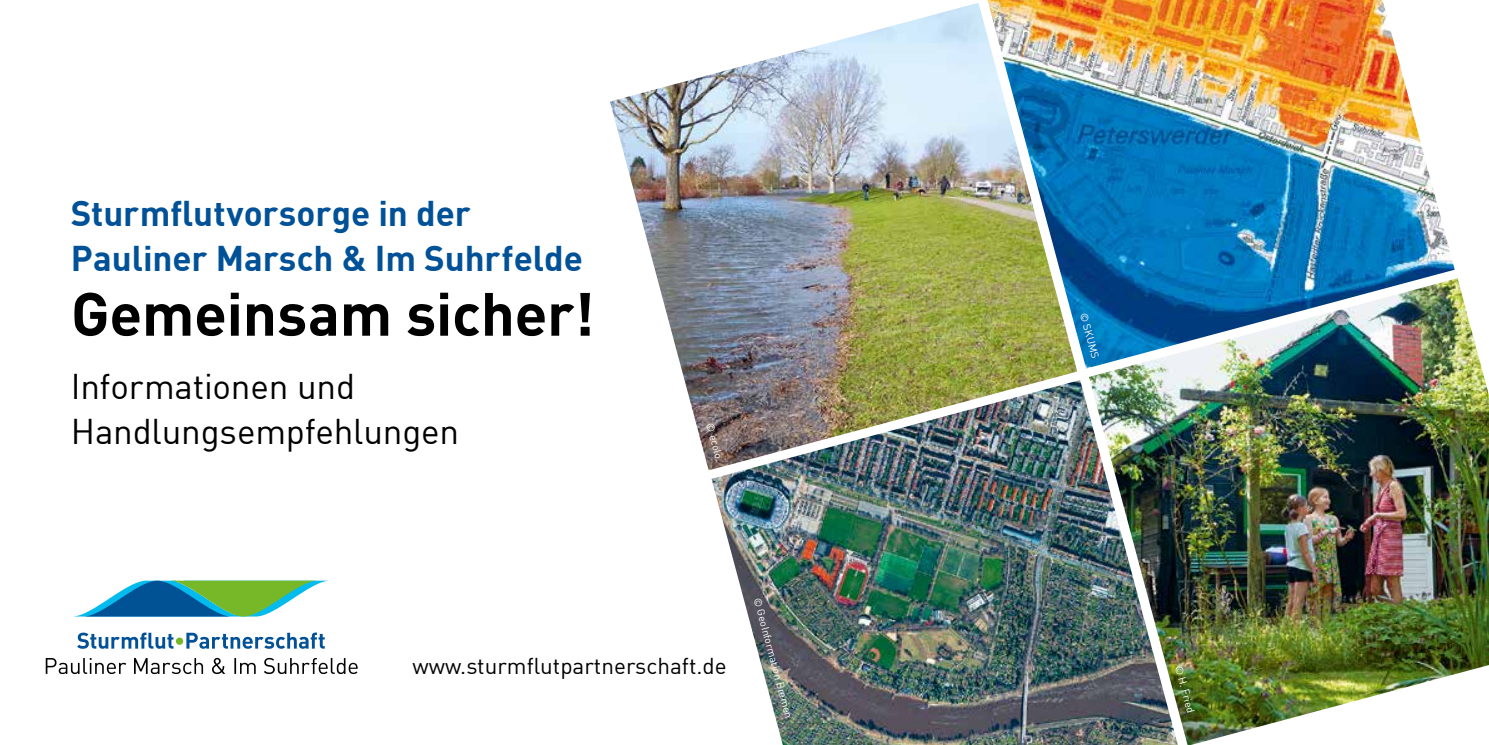
<style>
.page{position:relative;width:1489px;height:745px;background:#fff}
.page>*{position:absolute;margin:0;border:0;box-sizing:border-box;transform-origin:0 0}
.t1{font:700 60px "DIN";letter-spacing:-.005em;color:#000}
.t2{font:700 35px/45px "DIN";color:#005197}
.t3{font:35px/45px "DIN";letter-spacing:-.005em;color:#000}
.t4{font:22.5px "DIN";color:#000}
.t5{font:10.5px "DIN";color:#fff}
</style>
<div class="page">
<img style="left:987px;top:0;width:467px;height:368px">
<img style="left:1088px;top:278px;width:400px;height:466px">
<img style="left:610px;top:3px;width:467px;height:467px">
<img style="left:711px;top:380px;width:466px;height:364px">
<svg style="left:77px;top:580px;width:252px;height:36px"></svg>
<svg style="left:46px;top:657px;width:311px;height:16px"></svg>
<svg style="left:77px;top:632px;width:248px;height:16px"></svg>
<p class="t2" style="left:71px;top:189px;width:513px">Sturmflutvorsorge in der<br>Pauliner Marsch &amp; Im Suhrfelde</p>
<h1 class="t1" style="left:71px;top:274px;width:525px">Gemeinsam sicher!</h1>
<p class="t3" style="left:71px;top:362px;width:390px">Informationen und<br>Handlungsempfehlungen</p>
<p class="t5" style="left:716px;top:421px;width:38px;rotate:75deg">© ecolo</p>
<p class="t4" style="left:412px;top:651px;width:316px">www.sturmflutpartnerschaft.de</p>
<p class="t5" style="left:763px;top:595px;width:126px;rotate:75deg">© GeoInformation Bremen</p>
<p class="t5" style="left:1089px;top:311px;width:48px;rotate:75deg">© SKUMS</p>
<p class="t5" style="left:1184px;top:663px;width:50px;rotate:75deg">© H. Fried</p>
</div>
